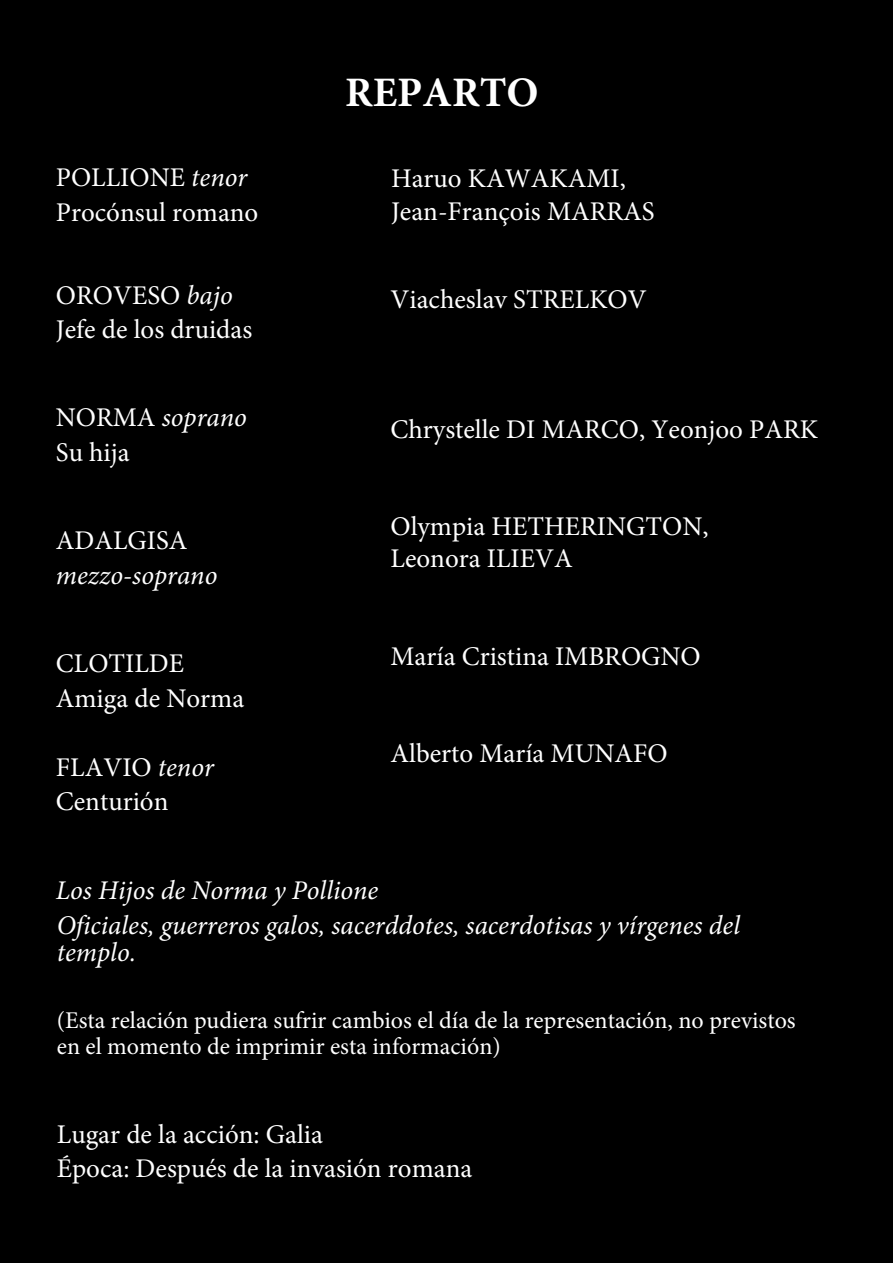
<style>
.page{position:relative;width:893px;height:1264px;background:#fff}
.page>*{position:absolute;margin:0;border:0;box-sizing:border-box;transform-origin:0 0}
.t1{font:700 42px "Minion Pro";color:#fff}
.t2{font:27px/34.5px "Minion Pro";color:#fff}
.t3{font:italic 27px/35.2px "Minion Pro";color:#fff}
.t4{font:24px/26.2px "Minion Pro";color:#fff}
.s1{font-style:italic}
</style>
<div class="page">
<div style="left:0;top:0;width:892px;height:1262px;background:#000"></div>
<p class="t2" style="left:56px;top:161px;width:204px">POLLIONE <span class="s1">tenor<br></span>Procónsul romano</p>
<p class="t2" style="left:56px;top:278px;width:198px">OROVESO <span class="s1">bajo<br></span>Jefe de los druidas</p>
<p class="t2" style="left:56px;top:400px;width:192px">NORMA <span class="s1">soprano<br></span>Su hija</p>
<p class="t2" style="left:56px;top:523px;width:133px">ADALGISA</p>
<p class="t3" style="left:56px;top:557px;width:163px">mezzo-soprano</p>
<p class="t2" style="left:56px;top:646px;width:190px">CLOTILDE<br>Amiga de Norma</p>
<p class="t2" style="left:56px;top:750px;width:159px">FLAVIO <span class="s1">tenor<br></span>Centurión</p>
<h1 class="t1" style="left:345px;top:63px;width:195px">REPARTO</h1>
<p class="t2" style="left:391px;top:163px;width:265px;line-height:32.2px">Haruo KAWAKAMI,<br>Jean-François MARRAS</p>
<p class="t2" style="left:390px;top:282px;width:258px">Viacheslav STRELKOV</p>
<p class="t2" style="left:390px;top:412px;width:429px">Chrystelle DI MARCO, Yeonjoo PARK</p>
<p class="t2" style="left:390px;top:510px;width:319px;line-height:32.2px">Olympia HETHERINGTON,<br>Leonora ILIEVA</p>
<p class="t2" style="left:390px;top:638px;width:312px">María Cristina IMBROGNO</p>
<p class="t2" style="left:390px;top:736px;width:279px">Alberto María MUNAFO</p>
<p class="t3" style="left:56px;top:872px;width:685px">Los Hijos de Norma y Pollione<br>Oficiales, guerreros galos, sacerddotes, sacerdotisas y vírgenes del</p>
<p class="t3" style="left:57px;top:934px;width:81px">templo.</p>
<p class="t4" style="left:57px;top:1007px;width:740px">(Esta relación pudiera sufrir cambios el día de la representación, no previstos en el momento de imprimir esta información)</p>
<p class="t2" style="left:57px;top:1117px;width:417px">Lugar de la acción: Galia<br>Época: Después de la invasión romana</p>
</div>
